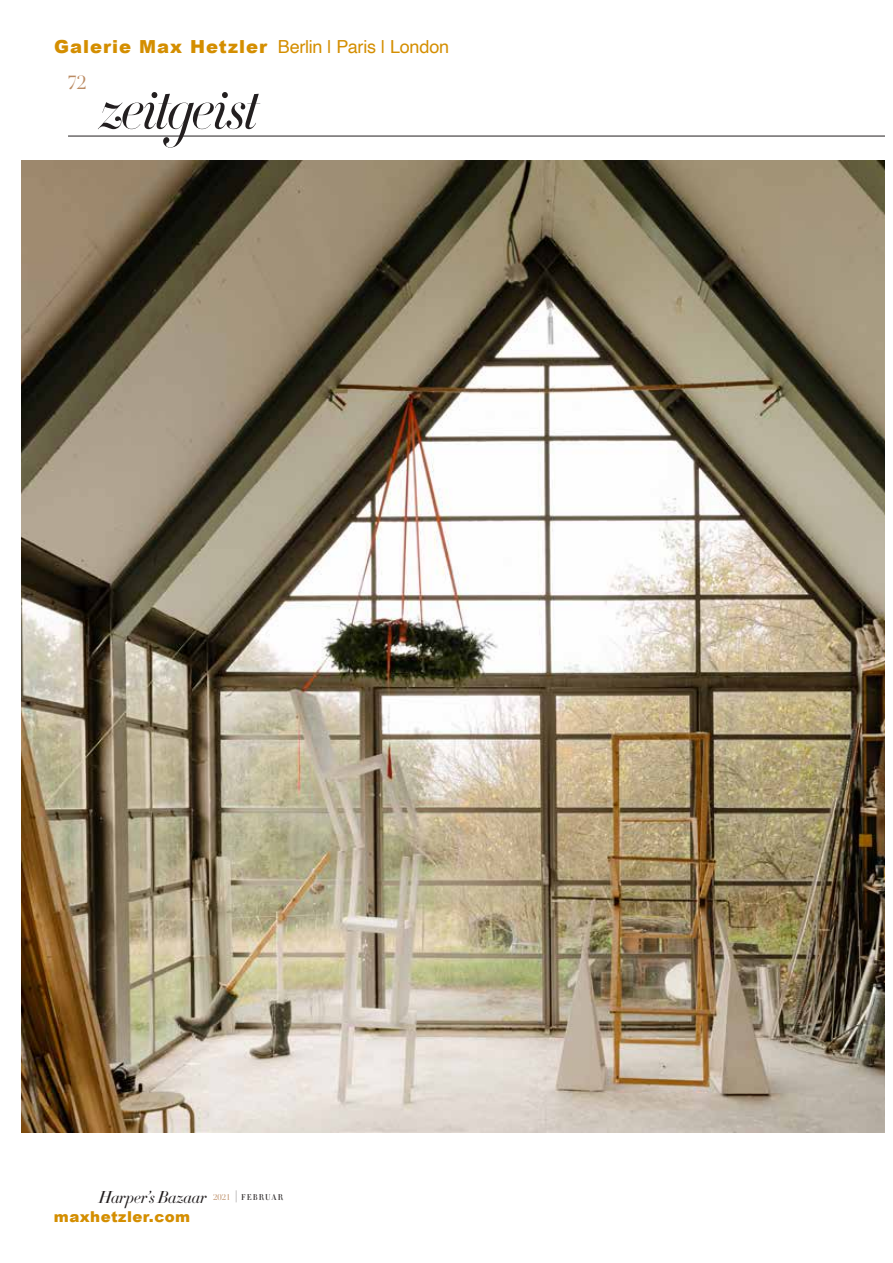
<style>
.page{position:relative;width:893px;height:1263px;background:#fff}
.page>*{position:absolute;margin:0;border:0;box-sizing:border-box;transform-origin:0 0}
.t1{font:18.75px "MSC Didot LT Pro";color:#bb8b63}
.t2{font:18px "Helvetica";letter-spacing:-.015em;color:#d48e00}
.t3{font:italic 300 16.95px "HTF Didot L24";letter-spacing:-.01em;color:#231f20}
.t4{font:900 15px "Arial";letter-spacing:.03em;color:#d48e00}
.s1{font-family:"Arial";font-weight:900}
.s2{font-family:"HTF Didot L16";font-style:normal;font-size:15.3px}
</style>
<div class="page">
<img style="left:21px;top:161px;width:863px;height:971px">
<svg style="left:98px;top:92px;width:162px;height:56px"></svg>
<hr style="left:68px;top:136px;width:816px;height:1px;background:#231f20">
<p class="t2" style="left:54px;top:33px;width:396px"><span class="s1">Galerie Max Hetzler</span> Berlin | Paris | London</p>
<p class="t1" style="left:68px;top:72px;width:21px">72</p>
<p class="t3" style="left:99px;top:1184px;width:186px">Harper’s Bazaar <sup>2021</sup> <span class="s2">|</span> <sup>FEBRUA</sup> <sup>R</sup></p>
<p class="t4" style="left:54px;top:1205px;width:138px">maxhetzler.com</p>
</div>
